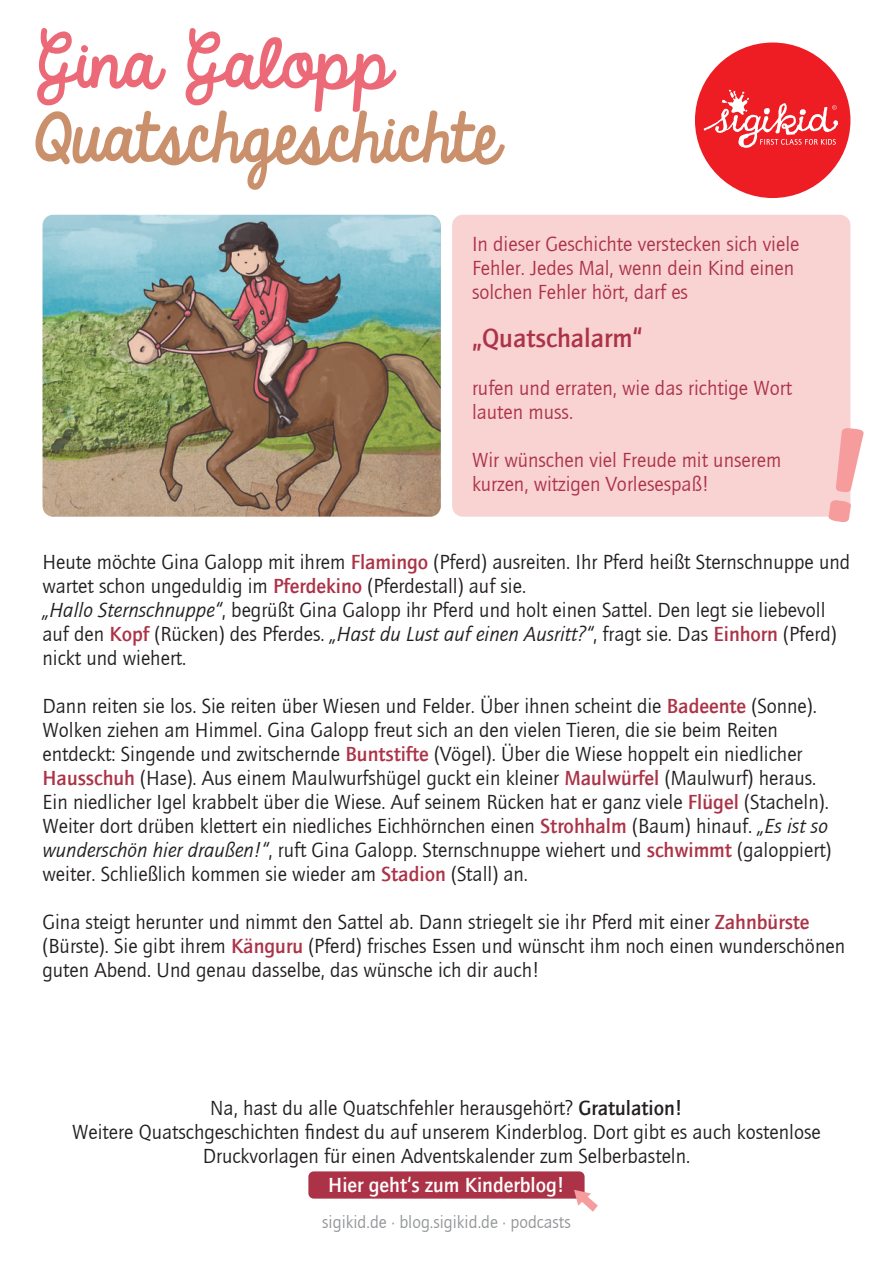
<style>
.page{position:relative;width:893px;height:1263px;background:#fff}
.page>*{position:absolute;margin:0;border:0;box-sizing:border-box;transform-origin:0 0}
.t1{font:60px "Sigikid Always A Good Time";color:#ca906c}
.t2{font:60px "Sigikid Always A Good Time";color:#ec6a77}
.t3{font:700 27px "Quay Itc T";color:#ac3347}
.t4{font:21px/24px "Quay Itc T";color:#231f20}
.t5{font:21px/24px "Quay Itc T";color:#ac3347}
.t6{font:700 21px "Quay Itc T";color:#fff}
.t7{font:18px "Quay Itc T";color:#939598}
.s1{font-weight:700;color:#ac3347}
.s2{font-style:italic}
.s3{font-weight:700}
</style>
<div class="page">
<div style="left:308px;top:1171px;width:277px;height:27px;background:#ac3347;border-radius:5px"></div>
<div style="left:452px;top:215px;width:398px;height:302px;background:#f9d2d2;border-radius:11px"></div>
<svg style="left:827px;top:427px;width:37px;height:95px"></svg>
<img style="left:43px;top:215px;width:398px;height:302px">
<svg style="left:574px;top:1190px;width:24px;height:22px"></svg>
<div style="left:695px;top:43px;width:155px;height:155px;background:#ee1d23;border-radius:50%"></div>
<svg style="left:704px;top:90px;width:134px;height:58px"></svg>
<p class="t2" style="left:28px;top:14px;width:366px">Gina Galopp</p>
<p class="t1" style="left:35px;top:88px;width:465px">Quatschgeschichte</p>
<p class="t5" style="left:472px;top:232px;width:329px">In dieser Geschichte verstecken sich viele<br>Fehler. Jedes Mal, wenn dein Kind einen solchen Fehler hört, darf es</p>
<p class="t3" style="left:472px;top:322px;width:172px">„Quatschalarm“</p>
<p class="t5" style="left:472px;top:376px;width:322px">rufen und erraten, wie das richtige Wort lauten muss.</p>
<p class="t5" style="left:472px;top:448px;width:311px">Wir wünschen viel Freude mit unserem kurzen, witzigen Vorlesespaß!</p>
<p class="t4" style="left:43px;top:549px;width:809px">Heute möchte Gina Galopp mit ihrem <span class="s1">Flamingo</span> (Pferd) ausreiten. Ihr Pferd heißt Sternschnuppe und wartet schon ungeduldig im <span class="s1">Pferdekino</span> (Pferdestall) auf sie.</p>
<p class="t4" style="left:43px;top:597px;width:796px"><span class="s2">„Hallo Sternschnuppe“</span>, begrüßt Gina Galopp ihr Pferd und holt einen Sattel. Den legt sie liebevoll auf den <span class="s1">Kopf</span> (Rücken) des Pferdes. <span class="s2">„Hast du Lust auf einen Ausritt?“</span>, fragt sie. Das <span class="s1">Einhorn</span> (Pferd) nickt und wiehert.</p>
<p class="t4" style="left:43px;top:693px;width:791px">Dann reiten sie los. Sie reiten über Wiesen und Felder. Über ihnen scheint die <span class="s1">Badeente</span> (Sonne).<br>Wolken ziehen am Himmel. Gina Galopp freut sich an den vielen Tieren, die sie beim Reiten entdeckt: Singende und zwitschernde <span class="s1">Buntstifte</span> (Vögel). Über die Wiese hoppelt ein niedlicher <span class="s1">Hausschuh</span> (Hase). Aus einem Maulwurfshügel guckt ein kleiner <span class="s1">Maulwürfel</span> (Maulwurf) heraus.<br>Ein niedlicher Igel krabbelt über die Wiese. Auf seinem Rücken hat er ganz viele <span class="s1">Flügel</span> (Stacheln).<br>Weiter dort drüben klettert ein niedliches Eichhörnchen einen <span class="s1">Strohhalm</span> (Baum) hinauf. <span class="s2">„Es ist so wunderschön hier draußen!“</span>, ruft Gina Galopp. Sternschnuppe wiehert und <span class="s1">schwimmt</span> (galoppiert) weiter. Schließlich kommen sie wieder am <span class="s1">Stadion</span> (Stall) an.</p>
<p class="t4" style="left:43px;top:909px;width:804px">Gina steigt herunter und nimmt den Sattel ab. Dann striegelt sie ihr Pferd mit einer <span class="s1">Zahnbürste </span>(Bürste). Sie gibt ihrem <span class="s1">Känguru</span> (Pferd) frisches Essen und wünscht ihm noch einen wunderschönen guten Abend. Und genau dasselbe, das wünsche ich dir auch!</p>
<p class="t4" style="left:210px;top:1096px;width:474px">Na, hast du alle Quatschfehler herausgehört? <span class="s3">Gratulation!</span></p>
<p class="t4" style="left:72px;top:1120px;width:750px;text-align:center">Weitere Quatschgeschichten findest du auf unserem Kinderblog. Dort gibt es auch kostenlose<br>Druckvorlagen für einen Adventskalender zum Selberbasteln.</p>
<p class="t6" style="left:328px;top:1173px;width:238px">Hier geht‘s zum Kinderblog!</p>
<p class="t7" style="left:322px;top:1211px;width:250px">sigikid.de · blog.sigikid.de · podcasts</p>
</div>
